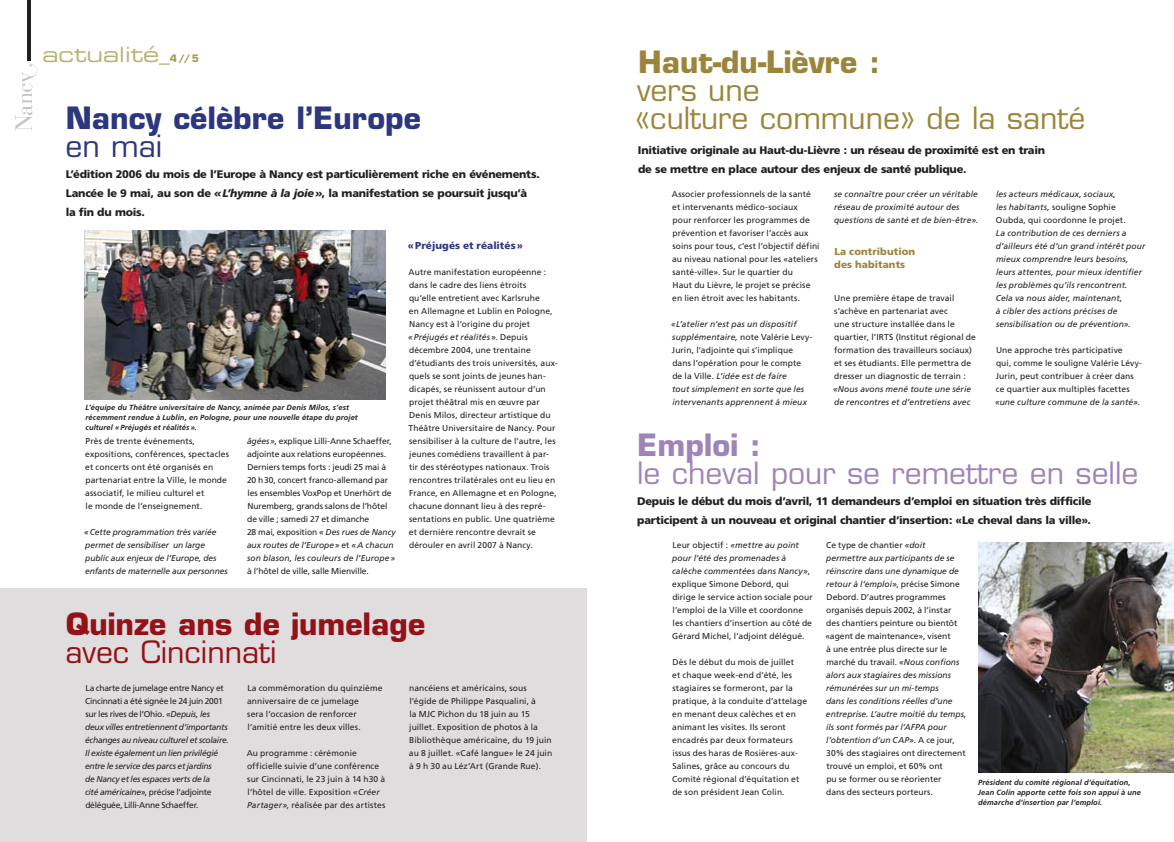
<style>
.page{position:relative;width:1174px;height:842px;background:#fff}
.page>*{position:absolute;margin:0;border:0;box-sizing:border-box;transform-origin:0 0}
.t1{font:30px/28px "Eurostile";color:#9c853b}
.t2{font:30px "Eurostile";color:#a184b7}
.t3{font:700 30px "Eurostile";color:#2c377f}
.t4{font:700 30px "Eurostile";color:#931117}
.t5{font:700 30px "Eurostile";color:#9c853b}
.t6{font:30px "Eurostile";color:#931117}
.t7{font:700 30px "Eurostile";color:#a184b7}
.t8{font:30px "Eurostile";color:#2c377f}
.t9{font:21px "Eurostile Extended Two";color:#b6b070}
.t10{font:900 11px/19px "Frutiger";letter-spacing:-.02em;color:#212125}
.t11{font:900 10px/13px "Frutiger";letter-spacing:.01em;color:#9c853b}
.t12{font:900 10px "Frutiger";letter-spacing:.005em;color:#2c377f}
.t13{font:8.5px/13px "Frutiger";letter-spacing:.01em;color:#212125}
.t14{font:italic 8.5px/13px "Frutiger";letter-spacing:.01em;color:#212125}
.t15{font:8.5px/13px "Frutiger";letter-spacing:-.01em;color:#212125}
.t16{font:italic 8.5px/13px "Frutiger";letter-spacing:-.03em;color:#212125}
.t17{font:italic 8.5px/13px "Frutiger";letter-spacing:-.01em;color:#212125}
.t18{font:italic 700 7.5px/10px "Frutiger";letter-spacing:.015em;color:#212125}
.s1{font-family:"Eurostile";font-stretch:condensed;color:#a39e53}
.s2{font-family:"Eurostile";font-weight:700;font-size:10px;color:#a39e53}
.s3{font-style:italic}
.s4{font-style:normal}
</style>
<div class="page">
<hr style="left:27px;top:0;width:3px;height:61px;background:#212125">
<img style="left:15px;top:58px;width:23px;height:73px">
<div style="left:14px;top:82px;width:7px;height:25px;background:#fff"></div>
<div style="left:0;top:588px;width:587px;height:254px;background:#e0ddde"></div>
<img style="left:84px;top:231px;width:301px;height:168px">
<img style="left:978px;top:542px;width:196px;height:230px">
<h2 class="t9" style="left:43px;top:40px;width:158px">actualité<span class="s1">_</span><span class="s2">4 // 5</span></h2>
<h1 class="t3" style="left:66px;top:100px;width:357px">Nancy célèbre l’Europe</h1>
<h1 class="t8" style="left:66px;top:128px;width:98px">en mai</h1>
<p class="t10" style="left:66px;top:165px;width:475px">L’édition 2006 du mois de l’Europe à Nancy est particulièrement riche en événements.<br>Lancée le 9 mai, au son de <span class="s3">« L’hymne à la joie »</span>, la manifestation se poursuit jusqu’à la fin du mois.</p>
<p class="t18" style="left:86px;top:402px;width:274px">L’équipe du Théâtre universitaire de Nancy, animée par Denis Milos, s’est récemment rendue à Lublin, en Pologne, pour une nouvelle étape du projet culturel « Préjugés et réalités ».</p>
<p class="t13" style="left:85px;top:435px;width:145px">Près de trente événements, expositions, conférences, spectacles et concerts ont été organisés en partenariat entre la Ville, le monde associatif, le milieu culturel et<br>le monde de l’enseignement.</p>
<p class="t17" style="left:84px;top:526px;width:145px">« Cette programmation très variée permet de sensibiliser un large public aux enjeux de l’Europe, des enfants de maternelle aux personnes</p>
<p class="t15" style="left:247px;top:435px;width:150px"><span class="s3">âgées »</span>, explique Lilli-Anne Schaeffer, adjointe aux relations européennes.<br>Derniers temps forts : jeudi 25 mai à 20 h 30, concert franco-allemand par les ensembles VoxPop et Unerhört de Nuremberg, grands salons de l’hôtel de ville ; samedi 27 et dimanche<br>28 mai, exposition <span class="s3">« Des rues de Nancy aux routes de l’Europe »</span> et <span class="s3">« A chacun son blason, les couleurs de l’Europe »</span></p>
<p class="t15" style="left:247px;top:565px;width:123px">à l’hôtel de ville, salle Mienville.</p>
<p class="t12" style="left:408px;top:240px;width:117px">« Préjugés et réalités »</p>
<p class="t13" style="left:408px;top:266px;width:151px">Autre manifestation européenne : dans le cadre des liens étroits<br>qu’elle entretient avec Karlsruhe<br>en Allemagne et Lublin en Pologne, Nancy est à l’origine du projet<br><span class="s3">« Préjugés et réalités »</span>. Depuis décembre 2004, une trentaine d’étudiants des trois universités, aux&shy;quels se sont joints de jeunes han&shy;dicapés, se réunissent autour d’un projet théâtral mis en œuvre par Denis Milos, directeur artistique du Théâtre Universitaire de Nancy. Pour sensibiliser à la culture de l’autre, les jeunes comédiens travaillent à par&shy;tir des stéréotypes nationaux. Trois rencontres trilatérales ont eu lieu en France, en Allemagne et en Pologne, chacune donnant lieu à des repré&shy;sentations en public. Une quatrième et dernière rencontre devrait se dérouler en avril 2007 à Nancy.</p>
<h1 class="t4" style="left:66px;top:605px;width:361px">Quinze ans de jumelage</h1>
<h1 class="t6" style="left:65px;top:634px;width:213px">avec Cincinnati</h1>
<p class="t16" style="left:85px;top:682px;width:145px"><span class="s4">La charte de jumelage entre Nancy et Cincinnati a été signée le 24 juin 2001 sur les rives de l’Ohio.</span> «Depuis, les deux villes entretiennent d’importants échanges au niveau culturel et scolaire.<br>Il existe également un lien privilégié entre le service des parcs et jardins<br>de Nancy et les espaces verts de la<br>cité américaine»<span class="s4">, précise l’adjointe déléguée, Lilli-Anne Schaeffer.</span></p>
<p class="t13" style="left:247px;top:682px;width:137px">La commémoration du quinzième anniversaire de ce jumelage<br>sera l’occasion de renforcer l’amitié entre les deux villes.</p>
<p class="t13" style="left:409px;top:682px;width:145px">nancéiens et américains, sous l’égide de Philippe Pasqualini, à<br>la MJC Pichon du 18 juin au 15 juillet. Exposition de photos à la<br>Bibliothèque américaine, du 19 juin au 8 juillet. «Café langue» le 24 juin à 9 h 30 au Léz’Art (Grande Rue).</p>
<p class="t13" style="left:247px;top:747px;width:140px">Au programme : cérémonie officielle suivie d’une conférence sur Cincinnati, le 23 juin à 14 h30 à l’hôtel de ville. Exposition <span class="s3">«Créer Partager»</span>, réalisée par des artistes</p>
<h1 class="t5" style="left:638px;top:44px;width:243px">Haut-du-Lièvre :</h1>
<h1 class="t1" style="left:635px;top:76px;width:452px">vers une<br>«culture commune» de la santé</h1>
<p class="t10" style="left:638px;top:140px;width:408px">Initiative originale au Haut-du-Lièvre : un réseau de proximité est en train de se mettre en place autour des enjeux de santé publique.</p>
<p class="t13" style="left:672px;top:188px;width:149px">Associer professionnels de la santé et intervenants médico-sociaux<br>pour renforcer les programmes de prévention et favoriser l’accès aux soins pour tous, c’est l’objectif défini au niveau national pour les «ateliers santé-ville». Sur le quartier du<br>Haut du Lièvre, le projet se précise en lien étroit avec les habitants.</p>
<p class="t14" style="left:671px;top:318px;width:142px">«L’atelier n’est pas un dispositif supplémentaire, <span class="s4">note Valérie Levy-Jurin, l’adjointe qui s’implique dans l’opération pour le compte<br>de la Ville.</span> L’idée est de faire<br>tout simplement en sorte que les intervenants apprennent à mieux</p>
<p class="t14" style="left:834px;top:188px;width:146px">se connaître pour créer un véritable réseau de proximité autour des questions de santé et de bien-être»<span class="s4">.</span></p>
<p class="t11" style="left:834px;top:245px;width:82px">La contribution des habitants</p>
<p class="t13" style="left:834px;top:292px;width:143px">Une première étape de travail s’achève en partenariat avec<br>une structure installée dans le quartier, l’IRTS (Institut régional de formation des travailleurs sociaux) et ses étudiants. Elle permettra de dresser un diagnostic de terrain :</p>
<p class="t14" style="left:833px;top:383px;width:139px">«Nous avons mené toute une série de rencontres et d’entretiens avec</p>
<p class="t13" style="left:996px;top:188px;width:131px"><span class="s3">les acteurs médicaux, sociaux, les habitants,</span> souligne Sophie<br>Oubda, qui coordonne le projet.</p>
<p class="t14" style="left:995px;top:227px;width:151px">La contribution de ces derniers a d’ailleurs été d’un grand intérêt pour mieux comprendre leurs besoins, leurs attentes, pour mieux identifier les problèmes qu’ils rencontrent.<br>Cela va nous aider, maintenant,<br>à cibler des actions précises de sensibilisation ou de prévention».</p>
<p class="t13" style="left:995px;top:344px;width:148px">Une approche très participative<br>qui, comme le souligne Valérie Lévy-Jurin, peut contribuer à créer dans ce quartier aux multiples facettes</p>
<p class="t14" style="left:995px;top:396px;width:147px">«une culture commune de la santé».</p>
<h1 class="t7" style="left:637px;top:427px;width:125px">Emploi :</h1>
<h1 class="t2" style="left:637px;top:455px;width:503px">le cheval pour se remettre en selle</h1>
<p class="t10" style="left:637px;top:491px;width:456px">Depuis le début du mois d’avril, 11 demandeurs d’emploi en situation très difficile participent à un nouveau et original chantier d’insertion: «Le cheval dans la ville».</p>
<p class="t13" style="left:672px;top:539px;width:142px">Leur objectif : <span class="s3">«mettre au point pour l’été des promenades à calèche commentées dans Nancy»</span>, explique Simone Debord, qui dirige le service action sociale pour l’emploi de la Ville et coordonne les chantiers d’insertion au côté de<br>Gérard Michel, l’adjoint délégué.</p>
<p class="t13" style="left:672px;top:656px;width:136px">Dès le début du mois de juillet<br>et chaque week-end d’été, les stagiaires se formeront, par la pratique, à la conduite d’attelage en menant deux calèches et en animant les visites. Ils seront encadrés par deux formateurs issus des haras de Rosières-aux-<br>Salines, grâce au concours du<br>Comité régional d’équitation et de son président Jean Colin.</p>
<p class="t13" style="left:825px;top:539px;width:143px">Ce type de chantier <span class="s3">«doit permettre aux participants de se réinscrire dans une dynamique de retour à l’emploi»</span>, précise Simone<br>Debord. D’autres programmes organisés depuis 2002, à l’instar<br>des chantiers peinture ou bientôt «agent de maintenance», visent<br>à une entrée plus directe sur le marché du travail. <span class="s3">«Nous confions alors aux stagiaires des missions rémunérées sur un mi-temps<br>dans les conditions réelles d’une entreprise. L’autre moitié du temps, ils sont formés par l’AFPA pour l’obtention d’un CAP»</span>. A ce jour,<br>30% des stagiaires ont directement trouvé un emploi, et 60% ont<br>pu se former ou se réorienter<br>dans des secteurs porteurs.</p>
<p class="t18" style="left:978px;top:778px;width:164px">Président du comité régional d’équitation,<br>Jean Colin apporte cette fois son appui à une démarche d’insertion par l’emploi.</p>
</div>
